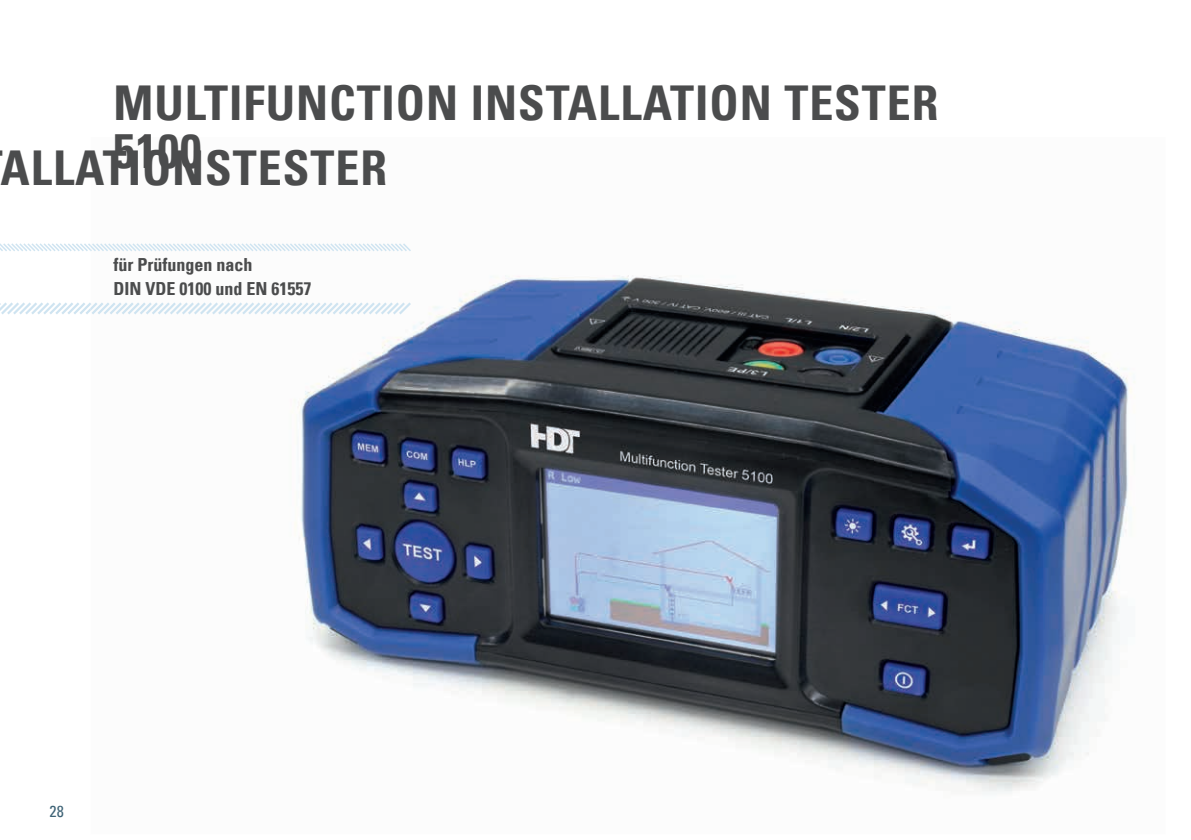
<style>
.page{position:relative;width:1191px;height:840px;background:#fff}
.page>*{position:absolute;margin:0;border:0;box-sizing:border-box;transform-origin:0 0}
.t1{font:48px/48px "Univers Com 67 Bold Cond";letter-spacing:.02em;color:#4b4c4d}
.t2{font:18px/24px "Univers Com 67 Bold Cond";color:#4b4c4d}
.t3{font:condensed 16px "Univers Com 57";color:#3e6376}
</style>
<div class="page">
<img style="left:105px;top:275px;width:1030px;height:519px">
<svg style="left:0;top:302px;width:91px;height:12px"></svg>
<img style="left:91px;top:302px;width:320px;height:12px">
<svg style="left:0;top:243px;width:91px;height:8px"></svg>
<img style="left:91px;top:243px;width:320px;height:8px">
<p class="t1" style="left:113px;top:79px;width:826px">MULTIFUNCTION INSTALLATION TESTER<br>5100</p>
<p class="t1" style="left:0;top:143px;width:388px">ALLATIONSTESTER</p>
<p class="t2" style="left:113px;top:253px;width:199px">für Prüfungen nach<br>DIN VDE 0100 und EN 61557</p>
<p class="t3" style="left:50px;top:801px;width:16px">28</p>
</div>
